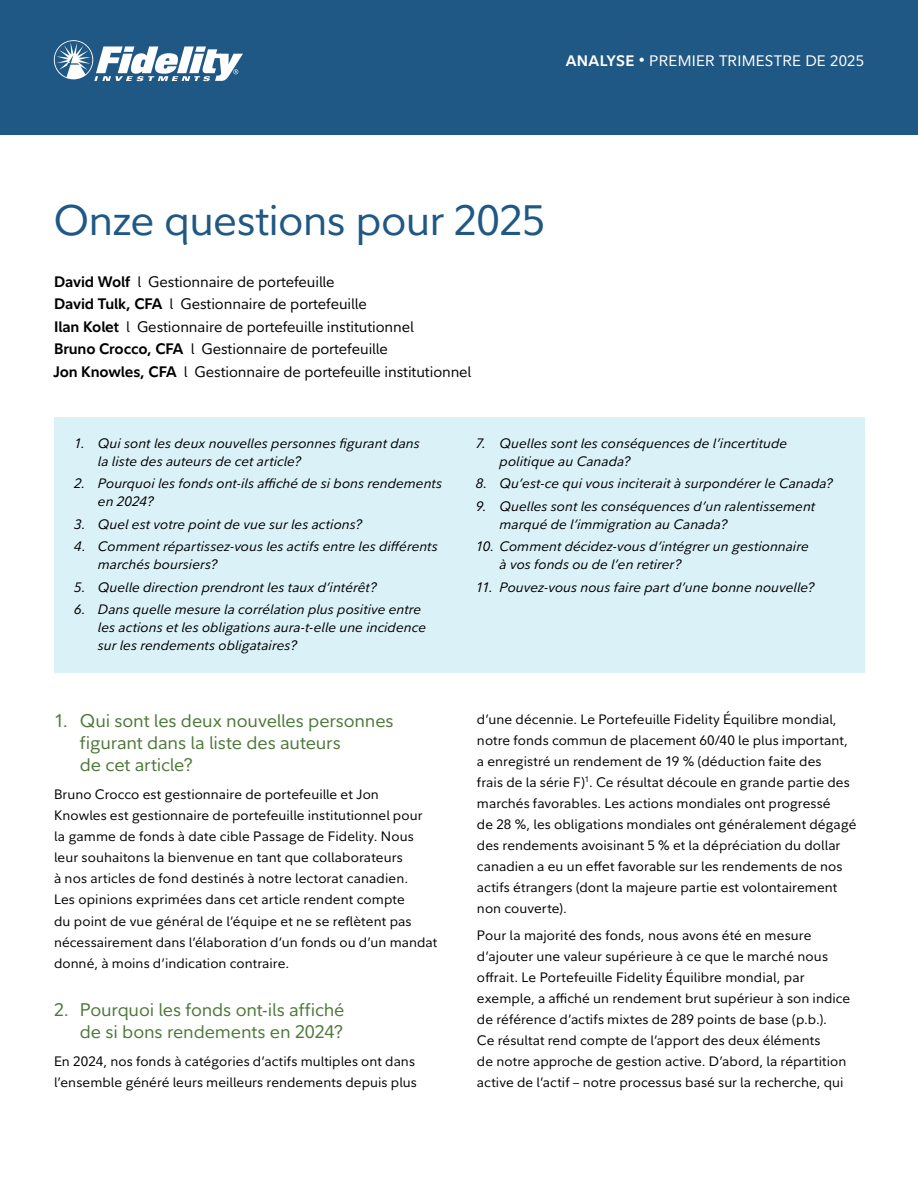
<style>
.page{position:relative;width:918px;height:1188px;background:#fff}
.page>*{position:absolute;margin:0;border:0;box-sizing:border-box;transform-origin:0 0}
.t1{font:42px "Fidelity Sans";letter-spacing:-.02em;color:#205885}
.t2{font:18px/21.8px "Fidelity Sans";letter-spacing:-.01em;color:#4c7838}
.t3{font:15px/22.5px "Fidelity Sans";letter-spacing:-.005em;color:#000}
.t4{font:15px "Fidelity Sans";letter-spacing:.015em;color:#fff}
.t5{font:13.5px/21px "Fidelity Sans";letter-spacing:.005em;color:#000}
.t6{font:italic 13.5px/18px "Fidelity Sans";letter-spacing:.005em;color:#000}
.s1{font-weight:700}
.s2{font-weight:700;font-size:12px}
</style>
<div class="page">
<div style="left:0;top:0;width:918px;height:135px;background:#205885"></div>
<svg style="left:54px;top:40px;width:189px;height:41px"></svg>
<div style="left:54px;top:417px;width:810px;height:256px;background:#dbf1f8"></div>
<p class="t4" style="left:566px;top:51px;width:300px"><span class="s1">ANALYSE</span> <span class="s2">•</span> PREMIER TRIMESTRE DE 2025</p>
<h1 class="t1" style="left:53px;top:193px;width:494px">Onze questions pour 2025</h1>
<p class="t3" style="left:53px;top:270px;width:419px"><span class="s1">David Wolf</span> l Gestionnaire de portefeuille<br><span class="s1">David Tulk, CFA</span> l Gestionnaire de portefeuille<br><span class="s1">Ilan Kolet</span> l Gestionnaire de portefeuille institutionnel<br><span class="s1">Bruno Crocco, CFA</span> l Gestionnaire de portefeuille<br><span class="s1">Jon Knowles, CFA</span> l Gestionnaire de portefeuille institutionnel</p>
<p class="t6" style="left:98px;top:434px;width:323px;text-indent:-24px">1. Qui sont les deux nouvelles personnes figurant dans la liste des auteurs de cet article?</p>
<p class="t6" style="left:98px;top:475px;width:346px;text-indent:-24px">2. Pourquoi les fonds ont-ils affiché de si bons rendements en 2024?</p>
<p class="t6" style="left:75px;top:515px;width:290px">3. Quel est votre point de vue sur les actions?</p>
<p class="t6" style="left:98px;top:538px;width:341px;text-indent:-24px">4. Comment répartissez-vous les actifs entre les différents marchés boursiers?</p>
<p class="t6" style="left:75px;top:578px;width:304px">5. Quelle direction prendront les taux d’intérêt?</p>
<p class="t6" style="left:98px;top:601px;width:330px;text-indent:-24px">6. Dans quelle mesure la corrélation plus positive entre les actions et les obligations aura-t-elle une incidence sur les rendements obligataires?</p>
<h2 class="t2" style="left:80px;top:710px;width:315px;text-indent:-26px">1. Qui sont les deux nouvelles personnes figurant dans la liste des auteurs<br>de cet article?</h2>
<p class="t5" style="left:54px;top:783px;width:385px">Bruno Crocco est gestionnaire de portefeuille et Jon<br>Knowles est gestionnaire de portefeuille institutionnel pour<br>la gamme de fonds à date cible Passage de Fidelity. Nous leur souhaitons la bienvenue en tant que collaborateurs<br>à nos articles de fond destinés à notre lectorat canadien.<br>Les opinions exprimées dans cet article rendent compte<br>du point de vue général de l’équipe et ne se reflètent pas nécessairement dans l’élaboration d’un fonds ou d’un mandat donné, à moins d’indication contraire.</p>
<h2 class="t2" style="left:54px;top:999px;width:292px;text-align:right">2. Pourquoi les fonds ont-ils affiché de si bons rendements en 2024?</h2>
<p class="t5" style="left:54px;top:1050px;width:364px">En 2024, nos fonds à catégories d’actifs multiples ont dans l’ensemble généré leurs meilleurs rendements depuis plus</p>
<p class="t6" style="left:500px;top:434px;width:289px;text-indent:-24px">7. Quelles sont les conséquences de l’incertitude politique au Canada?</p>
<p class="t6" style="left:476px;top:475px;width:359px">8. Qu’est-ce qui vous inciterait à surpondérer le Canada?</p>
<p class="t6" style="left:500px;top:497px;width:317px;text-indent:-24px">9. Quelles sont les conséquences d’un ralentissement marqué de l’immigration au Canada?</p>
<p class="t6" style="left:500px;top:538px;width:311px;text-indent:-24px">10. Comment décidez-vous d’intégrer un gestionnaire à vos fonds ou de l’en retirer?</p>
<p class="t6" style="left:476px;top:578px;width:340px">11. Pouvez-vous nous faire part d’une bonne nouvelle?</p>
<p class="t5" style="left:477px;top:708px;width:381px">d’une décennie. Le Portefeuille Fidelity Équilibre mondial, notre fonds commun de placement 60/40 le plus important, a enregistré un rendement de 19 % (déduction faite des<br>frais de la série F)<sup>1</sup>. Ce résultat découle en grande partie des marchés favorables. Les actions mondiales ont progressé<br>de 28 %, les obligations mondiales ont généralement dégagé des rendements avoisinant 5 % et la dépréciation du dollar canadien a eu un effet favorable sur les rendements de nos actifs étrangers (dont la majeure partie est volontairement non couverte).</p>
<p class="t5" style="left:477px;top:924px;width:375px">Pour la majorité des fonds, nous avons été en mesure d’ajouter une valeur supérieure à ce que le marché nous offrait. Le Portefeuille Fidelity Équilibre mondial, par exemple, a affiché un rendement brut supérieur à son indice de référence d’actifs mixtes de 289 points de base (p.b.).<br>Ce résultat rend compte de l’apport des deux éléments<br>de notre approche de gestion active. D’abord, la répartition active de l’actif – notre processus basé sur la recherche, qui</p>
</div>
